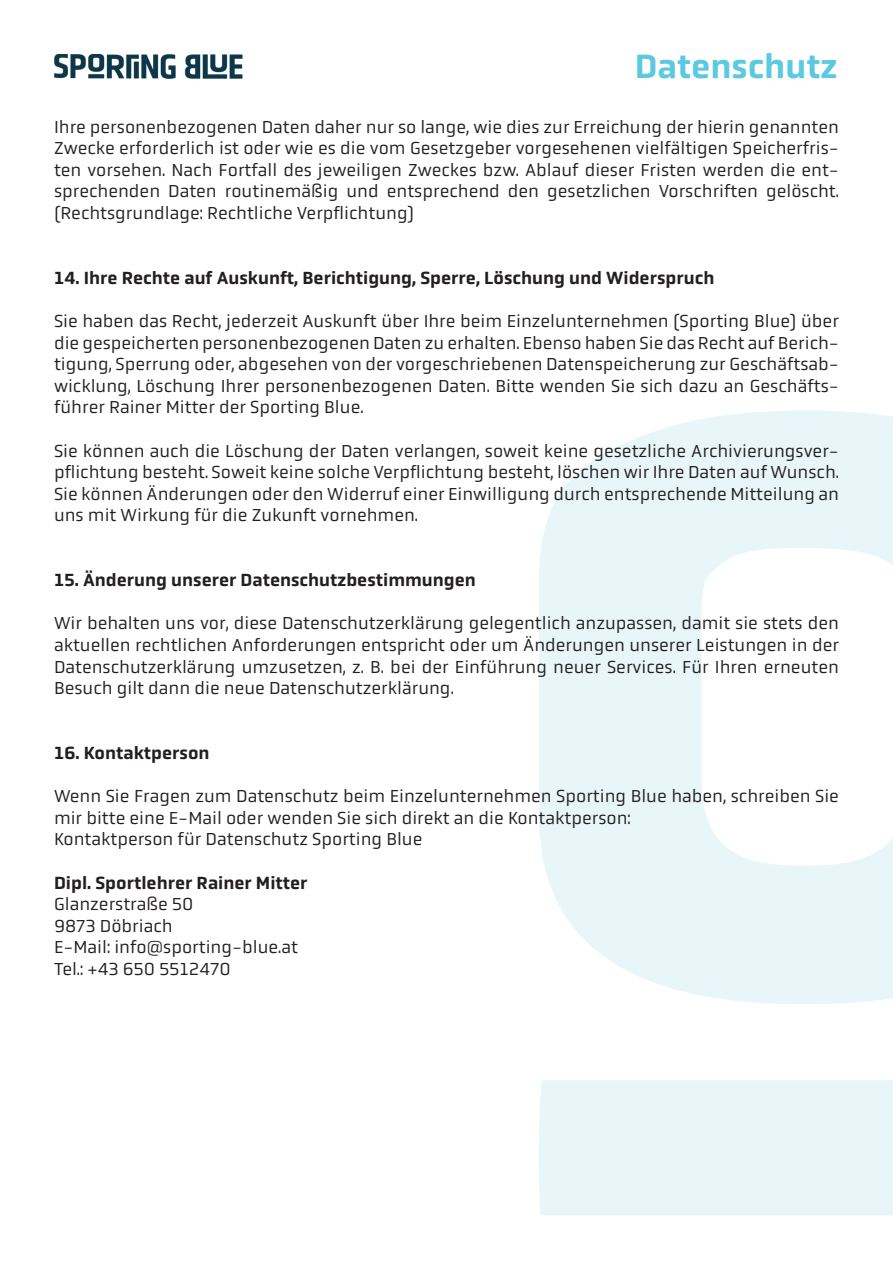
<style>
.page{position:relative;width:893px;height:1263px;background:#fff}
.page>*{position:absolute;margin:0;border:0;box-sizing:border-box;transform-origin:0 0}
.t1{font:500 34.5px "Obvia";color:#5bc9e1}
.t2{font:18px/21.6px "Obvia";color:#231f20;text-align:justify}
.t3{font:500 18px "Obvia";color:#231f20}
</style>
<div class="page">
<img style="left:54px;top:54px;width:189px;height:25px">
<h1 class="t1" style="left:635px;top:46px;width:204px">Datenschutz</h1>
<p class="t2" style="left:54px;top:116px;width:786px">Ihre personenbezogenen Daten daher nur so lange, wie dies zur Erreichung der hierin genannten Zwecke erforderlich ist oder wie es die vom Gesetzgeber vorgesehenen vielfältigen Speicherfris‑ ten vorsehen. Nach Fortfall des jeweiligen Zweckes bzw. Ablauf dieser Fristen werden die ent‑ sprechenden Daten routinemäßig und entsprechend den gesetzlichen Vorschriften gelöscht. (Rechtsgrundlage: Rechtliche Verpflichtung)</p>
<p class="t3" style="left:54px;top:267px;width:662px">14. Ihre Rechte auf Auskunft, Berichtigung, Sperre, Löschung und Widerspruch</p>
<p class="t2" style="left:54px;top:310px;width:786px">Sie haben das Recht, jederzeit Auskunft über Ihre beim Einzelunternehmen (Sporting Blue) über die gespeicherten personenbezogenen Daten zu erhalten. Ebenso haben Sie das Recht auf Berich‑ tigung, Sperrung oder, abgesehen von der vorgeschriebenen Datenspeicherung zur Geschäftsab‑ wicklung, Löschung Ihrer personenbezogenen Daten. Bitte wenden Sie sich dazu an Geschäfts‑ führer Rainer Mitter der Sporting Blue.</p>
<p class="t2" style="left:54px;top:440px;width:786px">Sie können auch die Löschung der Daten verlangen, soweit keine gesetzliche Archivierungsver‑ pflichtung besteht. Soweit keine solche Verpflichtung besteht, löschen wir Ihre Daten auf Wunsch.<br>Sie können Änderungen oder den Widerruf einer Einwilligung durch entsprechende Mitteilung an uns mit Wirkung für die Zukunft vornehmen.</p>
<p class="t3" style="left:54px;top:569px;width:423px">15. Änderung unserer Datenschutzbestimmungen</p>
<p class="t2" style="left:54px;top:613px;width:786px">Wir behalten uns vor, diese Datenschutzerklärung gelegentlich anzupassen, damit sie stets den aktuellen rechtlichen Anforderungen entspricht oder um Änderungen unserer Leistungen in der Datenschutzerklärung umzusetzen, z. B. bei der Einführung neuer Services. Für Ihren erneuten Besuch gilt dann die neue Datenschutzerklärung.</p>
<p class="t3" style="left:54px;top:742px;width:157px">16. Kontaktperson</p>
<p class="t2" style="left:54px;top:785px;width:786px">Wenn Sie Fragen zum Datenschutz beim Einzelunternehmen Sporting Blue haben, schreiben Sie mir bitte eine E-Mail oder wenden Sie sich direkt an die Kontaktperson:</p>
<p class="t2" style="left:54px;top:829px;width:370px">Kontaktperson für Datenschutz Sporting Blue</p>
<p class="t3" style="left:54px;top:872px;width:255px">Dipl. Sportlehrer Rainer Mitter</p>
<p class="t2" style="left:54px;top:893px;width:141px">Glanzerstraße 50</p>
<p class="t2" style="left:54px;top:915px;width:120px">9873 Döbriach</p>
<p class="t2" style="left:54px;top:937px;width:245px">E-Mail: info@sporting‑blue.at</p>
<p class="t2" style="left:54px;top:958px;width:178px">Tel.: +43 650 5512470</p>
</div>
